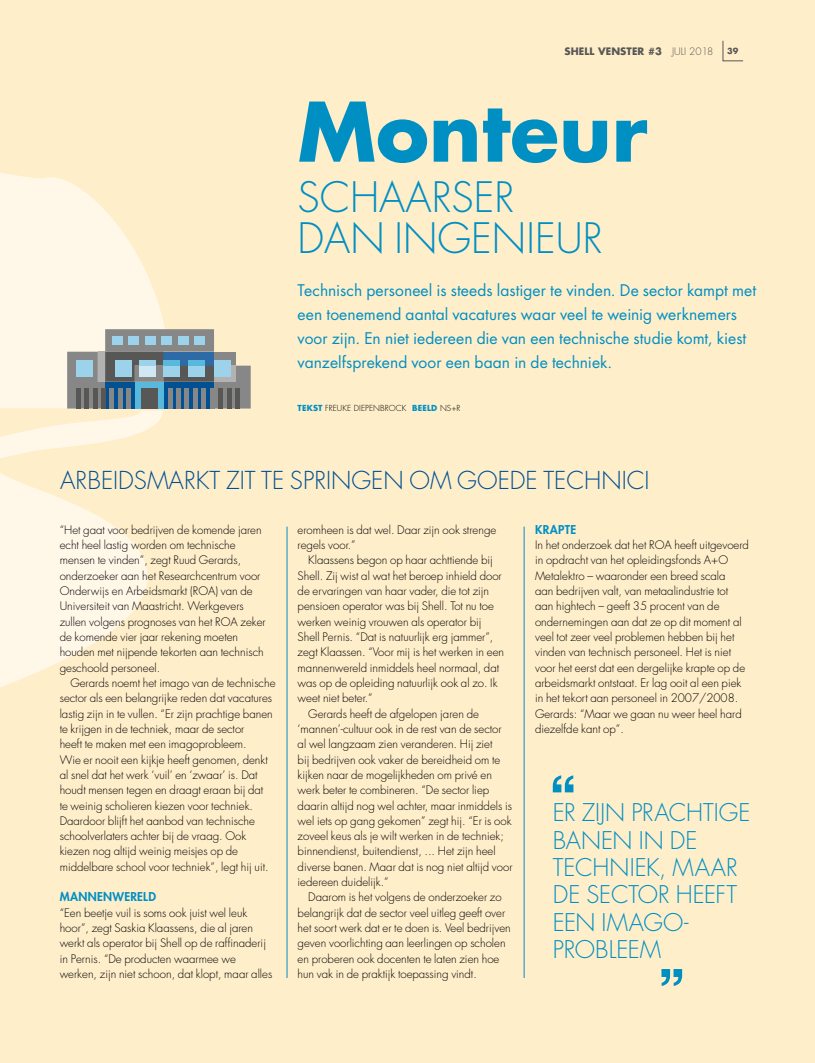
<style>
.page{position:relative;width:815px;height:1063px;background:#ffeeca}
.page>*{position:absolute;margin:0;border:0;box-sizing:border-box;transform-origin:0 0}
.t1{font:700 79.75px "Futura Std";color:#008fc3}
.t2{font:300 40.88px/40.9px "Futura Std";color:#008fc3}
.t3{font:300 24.12px "Futura Std";color:#005092}
.t4{font:300 23.75px/27.4px "Futura Std";color:#008fc3}
.t5{font:15.62px/23.8px "Futura Std";letter-spacing:.005em;color:#008fc3}
.t6{font:800 11.88px "Futura Std";letter-spacing:.025em;color:#008fc3}
.t7{font:300 11.38px/15.4px "Futura Std";color:#000}
.t8{font:700 10px "Futura Std";letter-spacing:.01em;color:#575756}
.t9{font:300 8.12px "Futura Std";letter-spacing:.01em;color:#000}
.t10{font:700 8.12px "Futura Std";color:#575756}
.s1{font-weight:300}
.s2{font-weight:700;color:#008fc3}
</style>
<div class="page">
<svg style="left:0;top:173px;width:165px;height:235px;fill:#fff8e9"></svg>
<svg style="left:0;top:411px;width:288px;height:348px"></svg>
<svg style="left:67px;top:329px;width:184px;height:80px;background:#86969e"></svg>
<div style="left:163px;top:360px;width:17px;height:6px;background:#59b9dc"></div>
<div style="left:163px;top:366px;width:17px;height:11px;background:#9cd2ea"></div>
<div style="left:188px;top:360px;width:17px;height:6px;background:#59b9dc"></div>
<div style="left:188px;top:366px;width:17px;height:11px;background:#9cd2ea"></div>
<div style="left:214px;top:360px;width:17px;height:17px;background:#9cd2ea"></div>
<div style="left:112px;top:336px;width:10px;height:9px;background:#9cd2ea"></div>
<div style="left:128px;top:336px;width:11px;height:9px;background:#9cd2ea"></div>
<div style="left:145px;top:336px;width:11px;height:9px;background:#9cd2ea"></div>
<div style="left:161px;top:336px;width:11px;height:9px;background:#9cd2ea"></div>
<div style="left:178px;top:336px;width:11px;height:9px;background:#9cd2ea"></div>
<div style="left:194px;top:336px;width:11px;height:9px;background:#9cd2ea"></div>
<div style="left:141px;top:388px;width:16px;height:21px;background:#575756"></div>
<hr style="left:76px;top:388px;width:4px;height:21px;background:#575756">
<div style="left:84px;top:388px;width:5px;height:21px;background:#575756"></div>
<hr style="left:93px;top:388px;width:4px;height:21px;background:#575756">
<div style="left:101px;top:388px;width:5px;height:21px;background:#575756"></div>
<hr style="left:110px;top:388px;width:4px;height:21px;background:#878787">
<hr style="left:118px;top:388px;width:4px;height:21px;background:#878787">
<div style="left:126px;top:388px;width:5px;height:21px;background:#878787"></div>
<hr style="left:168px;top:388px;width:4px;height:21px;background:#878787">
<div style="left:176px;top:388px;width:5px;height:21px;background:#878787"></div>
<hr style="left:185px;top:388px;width:4px;height:21px;background:#878787">
<div style="left:193px;top:388px;width:5px;height:21px;background:#878787"></div>
<div style="left:201px;top:388px;width:5px;height:21px;background:#878787"></div>
<hr style="left:210px;top:388px;width:4px;height:21px;background:#878787">
<div style="left:218px;top:388px;width:5px;height:21px;background:#575756"></div>
<div style="left:227px;top:388px;width:5px;height:21px;background:#575756"></div>
<div style="left:235px;top:388px;width:5px;height:21px;background:#575756"></div>
<svg style="left:553px;top:775px;width:20px;height:17px"></svg>
<svg style="left:661px;top:969px;width:21px;height:17px"></svg>
<hr style="left:287px;top:527px;width:1px;height:451px;background:#008fc3">
<hr style="left:524px;top:527px;width:1px;height:451px;background:#008fc3">
<svg style="left:722px;top:40px;width:21px;height:21px"></svg>
<p class="t8" style="left:564px;top:44px;width:150px">SHELL VENSTER #3 <span class="s1">JULI 2018</span></p>
<p class="t10" style="left:727px;top:46px;width:13px">39</p>
<h1 class="t1" style="left:298px;top:79px;width:352px">Monteur</h1>
<h2 class="t2" style="left:298px;top:178px;width:306px">SCHAARSER<br>DAN INGENIEUR</h2>
<p class="t5" style="left:298px;top:279px;width:460px">Technisch personeel is steeds lastiger te vinden. De sector kampt met een toenemend aantal vacatures waar veel te weinig werknemers voor zijn. En niet iedereen die van een technische studie komt, kiest vanzelfsprekend voor een baan in de techniek.</p>
<p class="t9" style="left:298px;top:403px;width:164px"><span class="s2">TEKST</span> FREUKE DIEPENBROCK <span class="s2">BEELD</span> NS+R</p>
<h3 class="t3" style="left:60px;top:466px;width:591px">ARBEIDSMARKT ZIT TE SPRINGEN OM GOEDE TECHNICI</h3>
<p class="t7" style="left:60px;top:522px;width:208px">“Het gaat voor bedrijven de komende jaren echt heel lastig worden om technische mensen te vinden”, zegt Ruud Gerards, onderzoeker aan het Researchcentrum voor Onderwijs en Arbeidsmarkt (ROA) van de Universiteit van Maastricht. Werkgevers zullen volgens prognoses van het ROA zeker de komende vier jaar rekening moeten houden met nijpende tekorten aan technisch geschoold personeel.</p>
<p class="t7" style="left:60px;top:675px;width:217px;text-indent:11px">Gerards noemt het imago van de technische sector als een belangrijke reden dat vacatures lastig zijn in te vullen. “Er zijn prachtige banen te krijgen in de techniek, maar de sector<br>heeft te maken met een imagoprobleem.<br>Wie er nooit een kijkje heeft genomen, denkt al snel dat het werk ‘vuil’ en ‘zwaar’ is. Dat houdt mensen tegen en draagt eraan bij dat<br>te weinig scholieren kiezen voor techniek.<br>Daardoor blijft het aanbod van technische schoolverlaters achter bij de vraag. Ook kiezen nog altijd weinig meisjes op de middelbare school voor techniek”, legt hij uit.</p>
<p class="t6" style="left:60px;top:889px;width:98px">MANNENWERELD</p>
<p class="t7" style="left:60px;top:905px;width:214px">“Een beetje vuil is soms ook juist wel leuk hoor”, zegt Saskia Klaassens, die al jaren werkt als operator bij Shell op de raffinaderij in Pernis. “De producten waarmee we werken, zijn niet schoon, dat klopt, maar alles</p>
<p class="t7" style="left:298px;top:522px;width:200px">eromheen is dat wel. Daar zijn ook strenge regels voor.”</p>
<p class="t7" style="left:308px;top:553px;width:186px">Klaassens begon op haar achttiende bij</p>
<p class="t7" style="left:298px;top:568px;width:206px">Shell. Zij wist al wat het beroep inhield door</p>
<p class="t7" style="left:298px;top:584px;width:193px">de ervaringen van haar vader, die tot zijn</p>
<p class="t7" style="left:298px;top:599px;width:198px">pensioen operator was bij Shell. Tot nu toe</p>
<p class="t7" style="left:298px;top:614px;width:185px">werken weinig vrouwen als operator bij</p>
<p class="t7" style="left:298px;top:630px;width:197px">Shell Pernis. “Dat is natuurlijk erg jammer”,</p>
<p class="t7" style="left:298px;top:645px;width:208px">zegt Klaassen. “Voor mij is het werken in een</p>
<p class="t7" style="left:298px;top:660px;width:203px">mannenwereld inmiddels heel normaal, dat</p>
<p class="t7" style="left:298px;top:676px;width:201px">was op de opleiding natuurlijk ook al zo. Ik</p>
<p class="t7" style="left:298px;top:691px;width:77px">weet niet beter.”</p>
<p class="t7" style="left:308px;top:706px;width:172px">Gerards heeft de afgelopen jaren de</p>
<p class="t7" style="left:298px;top:721px;width:206px">‘mannen’-cultuur ook in de rest van de sector</p>
<p class="t7" style="left:298px;top:737px;width:196px">al wel langzaam zien veranderen. Hij ziet</p>
<p class="t7" style="left:298px;top:752px;width:204px">bij bedrijven ook vaker de bereidheid om te</p>
<p class="t7" style="left:298px;top:767px;width:196px">kijken naar de mogelijkheden om privé en</p>
<p class="t7" style="left:298px;top:783px;width:193px">werk beter te combineren. “De sector liep</p>
<p class="t7" style="left:298px;top:798px;width:216px">daarin altijd nog wel achter, maar inmiddels is</p>
<p class="t7" style="left:298px;top:813px;width:215px">wel iets op gang gekomen” zegt hij. “Er is ook</p>
<p class="t7" style="left:298px;top:829px;width:208px">zoveel keus als je wilt werken in de techniek;</p>
<p class="t7" style="left:298px;top:844px;width:200px">binnendienst, buitendienst, ... Het zijn heel</p>
<p class="t7" style="left:298px;top:859px;width:216px">diverse banen. Maar dat is nog niet altijd voor</p>
<p class="t7" style="left:298px;top:875px;width:93px">iedereen duidelijk.”</p>
<p class="t7" style="left:308px;top:890px;width:195px">Daarom is het volgens de onderzoeker zo</p>
<p class="t7" style="left:298px;top:905px;width:209px">belangrijk dat de sector veel uitleg geeft over</p>
<p class="t7" style="left:298px;top:921px;width:215px">het soort werk dat er te doen is. Veel bedrijven</p>
<p class="t7" style="left:298px;top:936px;width:210px">geven voorlichting aan leerlingen op scholen</p>
<p class="t7" style="left:298px;top:951px;width:203px">en proberen ook docenten te laten zien hoe</p>
<p class="t7" style="left:298px;top:966px;width:181px">hun vak in de praktijk toepassing vindt.</p>
<p class="t6" style="left:535px;top:522px;width:43px">KRAPTE</p>
<p class="t7" style="left:535px;top:538px;width:215px">In het onderzoek dat het ROA heeft uitgevoerd in opdracht van het opleidingsfonds A+O Metalektro – waaronder een breed scala<br>aan bedrijven valt, van metaalindustrie tot aan hightech – geeft 35 procent van de ondernemingen aan dat ze op dit moment al veel tot zeer veel problemen hebben bij het vinden van technisch personeel. Het is niet voor het eerst dat een dergelijke krapte op de arbeidsmarkt ontstaat. Er lag ooit al een piek in het tekort aan personeel in 2007/2008.<br>Gerards: “Maar we gaan nu weer heel hard diezelfde kant op”.</p>
<h3 class="t4" style="left:553px;top:800px;width:199px">ER ZIJN PRACHTIGE<br>BANEN IN DE<br>TECHNIEK, MAAR<br>DE SECTOR HEEFT<br>EEN IMAGO-<br>PROBLEEM</h3>
</div>
